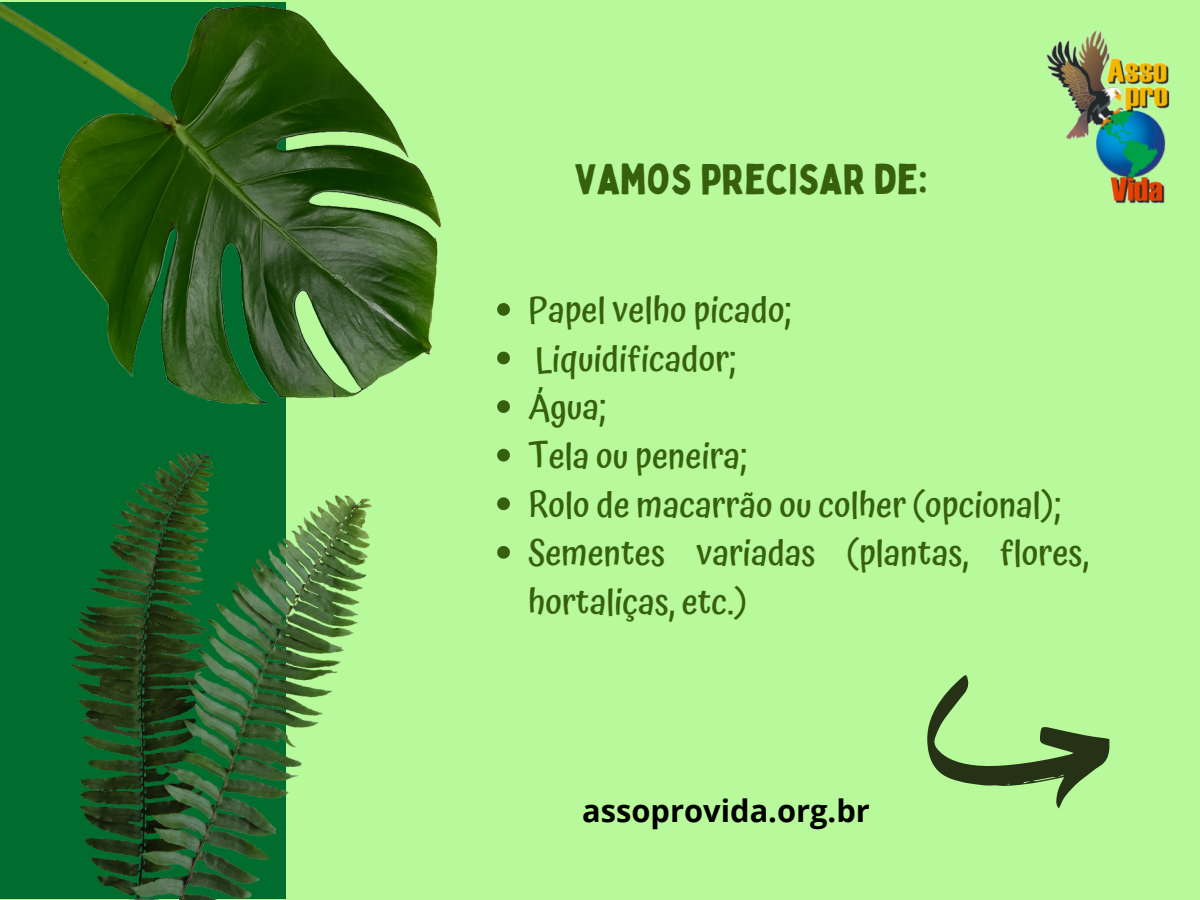
<style>
.page{position:relative;width:1200px;height:900px;background:#b8fa9b}
.page>*{position:absolute;margin:0;border:0;box-sizing:border-box;transform-origin:0 0}
.t1{font:42px "Bobby Jones";color:#37600c}
.t2{font:500 35px/48.6px "Atma";color:#37600c}
.t3{font:700 30.8px "Open Sans";color:#000}
</style>
<div class="page">
<svg style="left:927px;top:675px;width:183px;height:134px"></svg>
<div style="left:0;top:2px;width:286px;height:897px;background:#006d2f"></div>
<img style="left:70px;top:451px;width:301px;height:449px">
<img style="left:0;top:3px;width:441px;height:401px">
<svg style="left:497px;top:303px;width:13px;height:13px"></svg>
<svg style="left:497px;top:352px;width:13px;height:12px"></svg>
<svg style="left:497px;top:400px;width:13px;height:13px"></svg>
<svg style="left:497px;top:449px;width:13px;height:13px"></svg>
<svg style="left:497px;top:497px;width:13px;height:13px"></svg>
<svg style="left:497px;top:546px;width:13px;height:13px"></svg>
<img style="left:1047px;top:31px;width:123px;height:172px">
<p class="t1" style="left:575px;top:153px;width:354px">VAMOS PRECISAR DE:</p>
<p class="t2" style="left:528px;top:286px;width:562px">Papel velho picado;<br>Liquidificador;<br>Água;<br>Tela ou peneira;<br>Rolo de macarrão ou colher (opcional);<br>Sementes variadas (plantas, flores, hortaliças, etc.)</p>
<p class="t3" style="left:582px;top:789px;width:289px">assoprovida.org.br</p>
</div>
